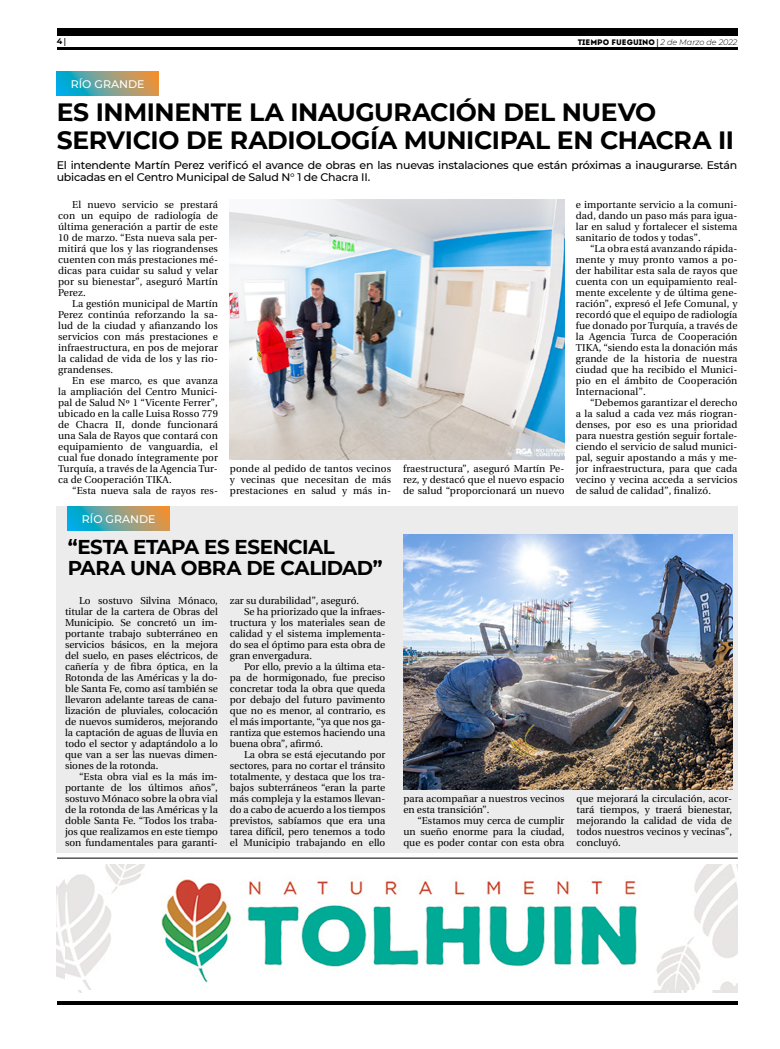
<style>
.page{position:relative;width:780px;height:1049px;background:#fff}
.page>*{position:absolute;margin:0;border:0;box-sizing:border-box;transform-origin:0 0}
.t1{font:700 25px/28px "Montserrat";letter-spacing:-.015em;color:#000}
.t2{font:700 20px/21px "Montserrat";letter-spacing:-.02em;color:#000}
.t3{font:500 11px/12px "Montserrat";letter-spacing:-.02em;color:#000}
.t4{font:500 11px "Montserrat";color:#fff}
.t5{font:10px/11px "Utopia";color:#000;text-align:justify}
.t6{font:8px "Intro";color:#000}
.t7{font:700 8px "Montserrat";color:#000}
.s1{font-family:"Utopia"}
.s2{font-family:"Utopia";font-weight:700}
.s3{font-family:"Montserrat";font-weight:300;font-style:italic}
</style>
<div class="page">
<hr style="left:57px;top:48px;width:680px;height:2px;background:#000">
<div style="left:57px;top:28px;width:680px;height:7px;background:#000"></div>
<hr style="left:57px;top:1001px;width:680px;height:4px;background:#000">
<img style="left:57px;top:879px;width:680px;height:113px">
<img style="left:65px;top:865px;width:672px;height:124px">
<hr style="left:57px;top:857px;width:680px;height:1px;background:#000">
<svg style="left:57px;top:72px;width:101px;height:24px;background:#76a190"></svg>
<div style="left:57px;top:506px;width:680px;height:347px;background:#ececed"></div>
<img style="left:230px;top:200px;width:334px;height:260px">
<svg style="left:68px;top:506px;width:101px;height:24px;background:#78a08f"></svg>
<img style="left:403px;top:534px;width:329px;height:255px">
<p class="t7" style="left:57px;top:35px;width:11px">4 <span class="s1">|</span></p>
<p class="t6" style="left:577px;top:37px;width:161px">TIEMPO FUEGUINO <span class="s2">|</span> <span class="s3">2 de Marzo de 2022</span></p>
<p class="t4" style="left:71px;top:76px;width:75px">RÍO GRANDE</p>
<h1 class="t1" style="left:57px;top:97px;width:678px">ES INMINENTE LA INAUGURACIÓN DEL NUEVO<br>SERVICIO DE RADIOLOGÍA MUNICIPAL EN CHACRA II</h1>
<p class="t3" style="left:57px;top:159px;width:682px">El intendente Martín Perez verificó el avance de obras en las nuevas instalaciones que están próximas a inaugurarse. Están ubicadas en el Centro Municipal de Salud N° 1 de Chacra II.</p>
<p class="t5" style="left:58px;top:199px;width:161px;text-indent:14px">El nuevo servicio se prestará con un equipo de radiología de última generación a partir de este 10 de marzo. “Esta nueva sala per&shy;mitirá que los y las riograndenses cuenten con más prestaciones mé&shy;dicas para cuidar su salud y velar por su bienestar”, aseguró Martín Perez.</p>
<p class="t5" style="left:58px;top:298px;width:161px;text-indent:14px">La gestión municipal de Martín Perez continúa reforzando la sa&shy;lud de la ciudad y afianzando los servicios con más prestaciones e infraestructura, en pos de mejorar la calidad de vida de los y las rio&shy;grandenses.</p>
<p class="t5" style="left:58px;top:375px;width:161px;text-indent:14px">En ese marco, es que avanza la ampliación del Centro Munici&shy;pal de Salud Nº 1 “Vicente Ferrer”, ubicado en la calle Luisa Rosso 779 de Chacra II, donde funcionará una Sala de Rayos que contará con equipamiento de vanguardia, el cual fue donado íntegramente por Turquía, a través de la Agencia Tur&shy;ca de Cooperación TIKA.</p>
<p class="t5" style="left:72px;top:485px;width:147px">“Esta nueva sala de rayos res-</p>
<p class="t4" style="left:82px;top:511px;width:75px">RÍO GRANDE</p>
<p class="t5" style="left:230px;top:463px;width:163px">ponde al pedido de tantos vecinos y vecinas que necesitan de más prestaciones en salud y más in-</p>
<h2 class="t2" style="left:68px;top:535px;width:316px">“ESTA ETAPA ES ESENCIAL<br>PARA UNA OBRA DE CALIDAD”</h2>
<p class="t5" style="left:65px;top:595px;width:154px;text-indent:14px">Lo sostuvo Silvina Mónaco, titular de la cartera de Obras del Municipio. Se concretó un im&shy;portante trabajo subterráneo en servicios básicos, en la mejora del suelo, en pases eléctricos, de cañería y de fibra óptica, en la Rotonda de las Américas y la do&shy;ble Santa Fe, como así también se llevaron adelante tareas de cana&shy;lización de pluviales, colocación de nuevos sumideros, mejorando la captación de aguas de lluvia en todo el sector y adaptándolo a lo que van a ser las nuevas dimen&shy;siones de la rotonda.</p>
<p class="t5" style="left:65px;top:771px;width:154px;text-indent:14px">“Esta obra vial es la más im&shy;portante de los últimos años”, sostuvo Mónaco sobre la obra vial de la rotonda de las Américas y la doble Santa Fe. “Todos los traba&shy;jos que realizamos en este tiempo son fundamentales para garanti-</p>
<p class="t5" style="left:230px;top:595px;width:131px">zar su durabilidad”, aseguró.</p>
<p class="t5" style="left:244px;top:606px;width:143px">Se ha priorizado que la infraes-</p>
<p class="t5" style="left:230px;top:617px;width:157px">tructura y los materiales sean de</p>
<p class="t5" style="left:230px;top:628px;width:157px">calidad y el sistema implementa-</p>
<p class="t5" style="left:230px;top:639px;width:157px">do sea el óptimo para esta obra de</p>
<p class="t5" style="left:230px;top:650px;width:84px">gran envergadura.</p>
<p class="t5" style="left:244px;top:661px;width:143px">Por ello, previo a la última eta-</p>
<p class="t5" style="left:230px;top:672px;width:157px">pa de hormigonado, fue preciso</p>
<p class="t5" style="left:230px;top:683px;width:157px">concretar toda la obra que queda</p>
<p class="t5" style="left:230px;top:694px;width:157px">por debajo del futuro pavimento</p>
<p class="t5" style="left:230px;top:705px;width:157px">que no es menor, al contrario, es</p>
<p class="t5" style="left:230px;top:716px;width:157px">el más importante, “ya que nos ga-</p>
<p class="t5" style="left:230px;top:727px;width:157px">rantiza que estemos haciendo una</p>
<p class="t5" style="left:230px;top:738px;width:95px">buena obra”, afirmó.</p>
<p class="t5" style="left:244px;top:749px;width:143px">La obra se está ejecutando por</p>
<p class="t5" style="left:230px;top:760px;width:157px">sectores, para no cortar el tránsito</p>
<p class="t5" style="left:230px;top:771px;width:157px">totalmente, y destaca que los tra-</p>
<p class="t5" style="left:230px;top:782px;width:157px">bajos subterráneos “eran la parte</p>
<p class="t5" style="left:230px;top:793px;width:157px">más compleja y la estamos llevan-</p>
<p class="t5" style="left:230px;top:804px;width:157px">do a cabo de acuerdo a los tiempos</p>
<p class="t5" style="left:230px;top:815px;width:157px">previstos, sabíamos que era una</p>
<p class="t5" style="left:230px;top:826px;width:157px">tarea difícil, pero tenemos a todo</p>
<p class="t5" style="left:230px;top:837px;width:157px">el Municipio trabajando en ello</p>
<p class="t5" style="left:403px;top:463px;width:163px">fraestructura”, aseguró Martín Pe&shy;rez, y destacó que el nuevo espacio de salud “proporcionará un nuevo</p>
<p class="t5" style="left:576px;top:199px;width:163px">e importante servicio a la comuni&shy;dad, dando un paso más para igua&shy;lar en salud y fortalecer el sistema sanitario de todos y todas”.</p>
<p class="t5" style="left:576px;top:243px;width:163px;text-indent:14px">“La obra está avanzando rápida&shy;mente y muy pronto vamos a po&shy;der habilitar esta sala de rayos que cuenta con un equipamiento real&shy;mente excelente y de última gene&shy;ración”, expresó el Jefe Comunal, y recordó que el equipo de radiología fue donado por Turquía, a través de la Agencia Turca de Cooperación TIKA, “siendo esta la donación más grande de la historia de nuestra ciudad que ha recibido el Munici&shy;pio en el ámbito de Cooperación Internacional”.</p>
<p class="t5" style="left:576px;top:397px;width:163px;text-indent:14px">“Debemos garantizar el derecho a la salud a cada vez más riogran&shy;denses, por eso es una prioridad para nuestra gestión seguir fortale&shy;ciendo el servicio de salud munici&shy;pal, seguir apostando a más y me&shy;jor infraestructura, para que cada vecino y vecina acceda a servicios de salud de calidad”, finalizó.</p>
<p class="t5" style="left:403px;top:793px;width:163px">para acompañar a nuestros vecinos en esta transición”.</p>
<p class="t5" style="left:403px;top:815px;width:163px;text-indent:14px">“Estamos muy cerca de cumplir un sueño enorme para la ciudad, que es poder contar con esta obra</p>
<p class="t5" style="left:576px;top:793px;width:157px">que mejorará la circulación, acor&shy;tará tiempos, y traerá bienestar, mejorando la calidad de vida de todos nuestros vecinos y vecinas”, concluyó.</p>
</div>
